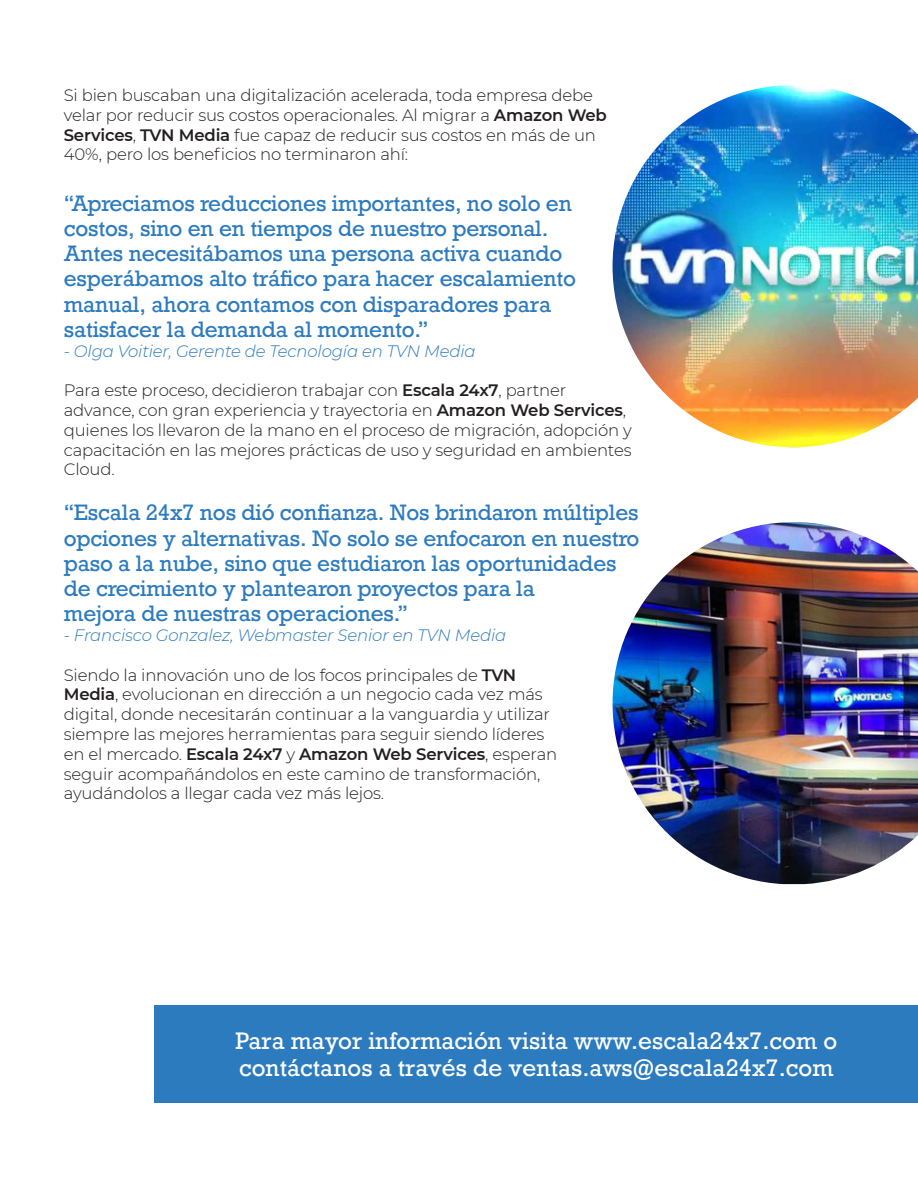
<style>
.page{position:relative;width:918px;height:1188px;background:#fff}
.page>*{position:absolute;margin:0;border:0;box-sizing:border-box;transform-origin:0 0}
.t1{font:22.5px "Rockwell";color:#fff}
.t2{font:21px/25.2px "Rockwell";letter-spacing:-.01em;color:#2c7bbf}
.t3{font:300 16.5px/19.8px "Montserrat";letter-spacing:-.01em;color:#231f20}
.t4{font:italic 300 16.5px "Montserrat";letter-spacing:-.01em;color:#2c7bbf}
.s1{font-weight:600}
</style>
<div class="page">
<div style="left:155px;top:1006px;width:763px;height:97px;background:#2c7bbf"></div>
<img style="left:613px;top:85px;width:305px;height:362px">
<img style="left:613px;top:522px;width:305px;height:362px">
<p class="t3" style="left:64px;top:85px;width:545px">Si bien buscaban una digitalización acelerada, toda empresa debe velar por reducir sus costos operacionales. Al migrar a <span class="s1">Amazon Web Services</span>, <span class="s1">TVN Media</span> fue capaz de reducir sus costos en más de un 40%, pero los beneficios no terminaron ahí:</p>
<p class="t2" style="left:64px;top:191px;width:514px">“Apreciamos reducciones importantes, no solo en costos, sino en en tiempos de nuestro personal.<br>Antes necesitábamos una persona activa cuando esperábamos alto tráfico para hacer escalamiento manual, ahora contamos con disparadores para satisfacer la demanda al momento.”</p>
<p class="t4" style="left:64px;top:340px;width:413px">- Olga Voitier, Gerente de Tecnología en TVN Media</p>
<p class="t3" style="left:64px;top:380px;width:570px">Para este proceso, decidieron trabajar con <span class="s1">Escala 24x7</span>, partner advance, con gran experiencia y trayectoria en <span class="s1">Amazon Web Services</span>, quienes los llevaron de la mano en el proceso de migración, adopción y capacitación en las mejores prácticas de uso y seguridad en ambientes Cloud.</p>
<p class="t2" style="left:64px;top:501px;width:577px">“Escala 24x7 nos dió confianza. Nos brindaron múltiples opciones y alternativas. No solo se enfocaron en nuestro paso a la nube, sino que estudiaron las oportunidades de crecimiento y plantearon proyectos para la<br>mejora de nuestras operaciones.”</p>
<p class="t4" style="left:64px;top:624px;width:444px">- Francisco Gonzalez, Webmaster Senior en TVN Media</p>
<p class="t3" style="left:64px;top:664px;width:495px">Siendo la innovación uno de los focos principales de <span class="s1">TVN Media</span>, evolucionan en dirección a un negocio cada vez más digital, donde necesitarán continuar a la vanguardia y utilizar siempre las mejores herramientas para seguir siendo líderes en el mercado. <span class="s1">Escala 24x7</span> y <span class="s1">Amazon Web Services</span>, esperan seguir acompañándolos en este camino de transformación, ayudándolos a llegar cada vez más lejos.</p>
<p class="t1" style="left:235px;top:1027px;width:603px">Para mayor información visita www.escala24x7.com o</p>
<p class="t1" style="left:239px;top:1054px;width:596px">contáctanos a través de ventas.aws@escala24x7.com</p>
</div>
